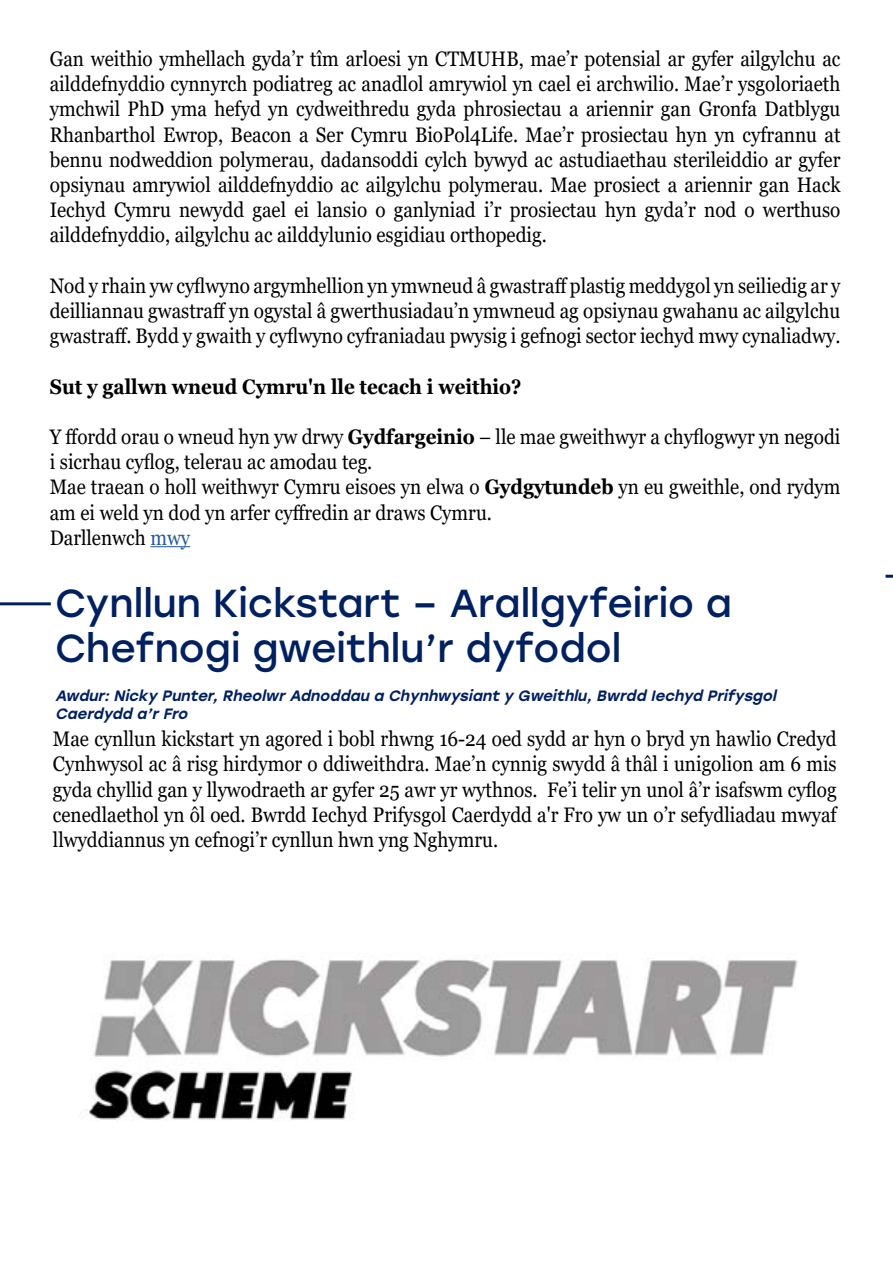
<style>
.page{position:relative;width:893px;height:1263px;background:#fff}
.page>*{position:absolute;margin:0;border:0;box-sizing:border-box;transform-origin:0 0}
.t1{font:39px/45px "Stolzl";color:#002060}
.t2{font:21px/25.2px "Georgia";color:#000;text-align:justify;scale:.9 1}
.t3{font:700 21px "Georgia";color:#000;scale:.9 1}
.t4{font:italic 500 15px/18px "Stolzl";color:#002060}
.s1{font-weight:700}
.s2{color:#275b9b}
</style>
<div class="page">
<hr style="left:150px;top:546px;width:40px;height:1px;background:#275b9b">
<hr style="left:0;top:602px;width:51px;height:3px;background:#002060">
<svg style="left:885px;top:575px;width:8px;height:3px"></svg>
<img style="left:81px;top:959px;width:717px;height:162px">
<p class="t2" style="left:50px;top:47px;width:880px">Gan weithio ymhellach gyda’r tîm arloesi yn CTMUHB, mae’r potensial ar gyfer ailgylchu ac ailddefnyddio cynnyrch podiatreg ac anadlol amrywiol yn cael ei archwilio. Mae’r ysgoloriaeth ymchwil PhD yma hefyd yn cydweithredu gyda phrosiectau a ariennir gan Gronfa Datblygu Rhanbarthol Ewrop, Beacon a Ser Cymru BioPol4Life. Mae’r prosiectau hyn yn cyfrannu at bennu nodweddion polymerau, dadansoddi cylch bywyd ac astudiaethau sterileiddio ar gyfer opsiynau amrywiol ailddefnyddio ac ailgylchu polymerau. Mae prosiect a ariennir gan Hack Iechyd Cymru newydd gael ei lansio o ganlyniad i’r prosiectau hyn gyda’r nod o werthuso ailddefnyddio, ailgylchu ac ailddylunio esgidiau orthopedig.</p>
<p class="t2" style="left:50px;top:273px;width:880px">Nod y rhain yw cyflwyno argymhellion yn ymwneud â gwastraff plastig meddygol yn seiliedig ar y deilliannau gwastraff yn ogystal â gwerthusiadau’n ymwneud ag opsiynau gwahanu ac ailgylchu gwastraff. Bydd y gwaith y cyflwyno cyfraniadau pwysig i gefnogi sector iechyd mwy cynaliadwy.</p>
<p class="t3" style="left:50px;top:373px;width:526px">Sut y gallwn wneud Cymru'n lle tecach i weithio?</p>
<p class="t2" style="left:50px;top:425px;width:880px;text-align:left">Y ffordd orau o wneud hyn yw drwy <span class="s1">Gydfargeinio</span> – lle mae gweithwyr a chyflogwyr yn negodi i sicrhau cyflog, telerau ac amodau teg.<br>Mae traean o holl weithwyr Cymru eisoes yn elwa o <span class="s1">Gydgytundeb</span> yn eu gweithle, ond rydym am ei weld yn dod yn arfer cyffredin ar draws Cymru.<br>Darllenwch <span class="s2">mwy</span></p>
<h1 class="t1" style="left:55px;top:579px;width:679px">Cynllun Kickstart – Arallgyfeirio a<br>Chefnogi gweithlu’r dyfodol</h1>
<p class="t4" style="left:55px;top:686px;width:727px">Awdur:Nicky Punter,RheolwrAdnoddau a Chynhwysiant y Gweithlu,Bwrdd Iechyd Prifysgol<br>Caerdydd a’rFro</p>
<p class="t2" style="left:53px;top:727px;width:872px">Mae cynllun kickstart yn agored i bobl rhwng 16-24 oed sydd ar hyn o bryd yn hawlio Credyd Cynhwysol ac â risg hirdymor o ddiweithdra. Mae’n cynnig swydd â thâl i unigolion am 6 mis gyda chyllid gan y llywodraeth ar gyfer 25 awr yr wythnos. Fe’i telir yn unol â’r isafswm cyflog cenedlaethol yn ôl oed. Bwrdd Iechyd Prifysgol Caerdydd a'r Fro yw un o’r sefydliadau mwyaf llwyddiannus yn cefnogi’r cynllun hwn yng Nghymru.</p>
</div>
